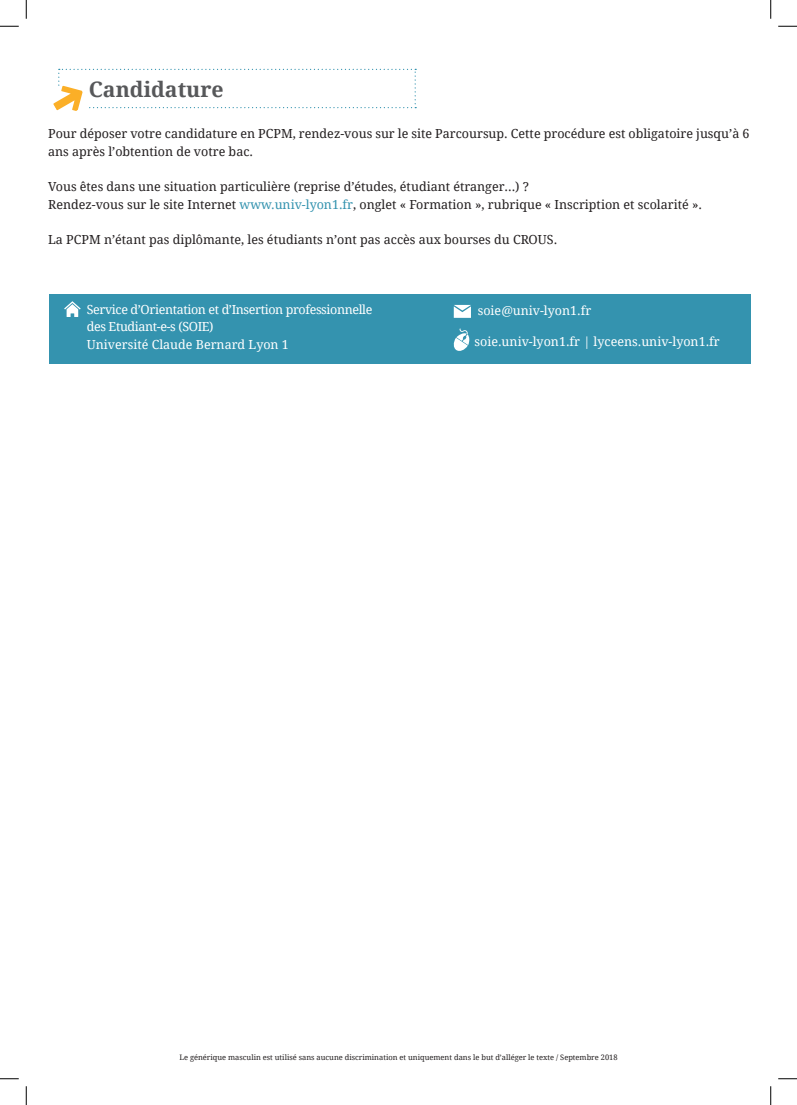
<style>
.page{position:relative;width:797px;height:1105px;background:#fff}
.page>*{position:absolute;margin:0;border:0;box-sizing:border-box;transform-origin:0 0}
.t1{font:700 21.25px "Droid Serif";color:#57585a}
.t2{font:12.5px/17.5px "Droid Serif";color:#231f20}
.t3{font:12.5px "Droid Serif";color:#fff}
.t4{font:12.5px/16.2px "Droid Serif";letter-spacing:-.03em;color:#fff}
.t5{font:7.5px "Droid Serif";color:#231f20}
.s1{color:#3493af}
</style>
<div class="page">
<svg style="left:53px;top:69px;width:363px;height:42px"></svg>
<div style="left:50px;top:294px;width:701px;height:69px;background:#3493af"></div>
<svg style="left:454px;top:305px;width:17px;height:13px"></svg>
<svg style="left:64px;top:301px;width:17px;height:16px"></svg>
<svg style="left:453px;top:328px;width:16px;height:23px"></svg>
<svg style="left:0;top:25px;width:19px;height:2px"></svg>
<svg style="left:778px;top:25px;width:19px;height:2px"></svg>
<svg style="left:0;top:1078px;width:19px;height:1px"></svg>
<svg style="left:778px;top:1078px;width:19px;height:1px"></svg>
<svg style="left:25px;top:0;width:2px;height:19px"></svg>
<svg style="left:25px;top:1086px;width:2px;height:19px"></svg>
<svg style="left:770px;top:0;width:1px;height:19px"></svg>
<svg style="left:770px;top:1086px;width:1px;height:19px"></svg>
<p class="t1" style="left:89px;top:77px;width:136px">Candidature</p>
<p class="t2" style="left:48px;top:125px;width:702px">Pour déposer votre candidature en PCPM, rendez-vous sur le site Parcoursup. Cette procédure est obligatoire jusqu’à 6 ans après l’obtention de votre bac.</p>
<p class="t2" style="left:48px;top:178px;width:482px">Vous êtes dans une situation particulière (reprise d’études, étudiant étranger...) ?</p>
<p class="t2" style="left:48px;top:195px;width:655px">Rendez-vous sur le site Internet <span class="s1">www.univ-lyon1.fr</span>, onglet « Formation », rubrique « Inscription et scolarité ».</p>
<p class="t2" style="left:48px;top:230px;width:510px">La PCPM n’étant pas diplômante, les étudiants n’ont pas accès aux bourses du CROUS.</p>
<p class="t4" style="left:87px;top:302px;width:287px">Service d’Orientation et d’Insertion professionnelle des Etudiant-e-s (SOIE)</p>
<p class="t3" style="left:87px;top:338px;width:203px">Université Claude Bernard Lyon 1</p>
<p class="t3" style="left:478px;top:304px;width:115px">soie@univ-lyon1.fr</p>
<p class="t3" style="left:474px;top:334px;width:247px">soie.univ-lyon1.fr | lyceens.univ-lyon1.fr</p>
<p class="t5" style="left:179px;top:1053px;width:439px">Le générique masculin est utilisé sans aucune discrimination et uniquement dans le but d’alléger le texte / Septembre 2018</p>
</div>
